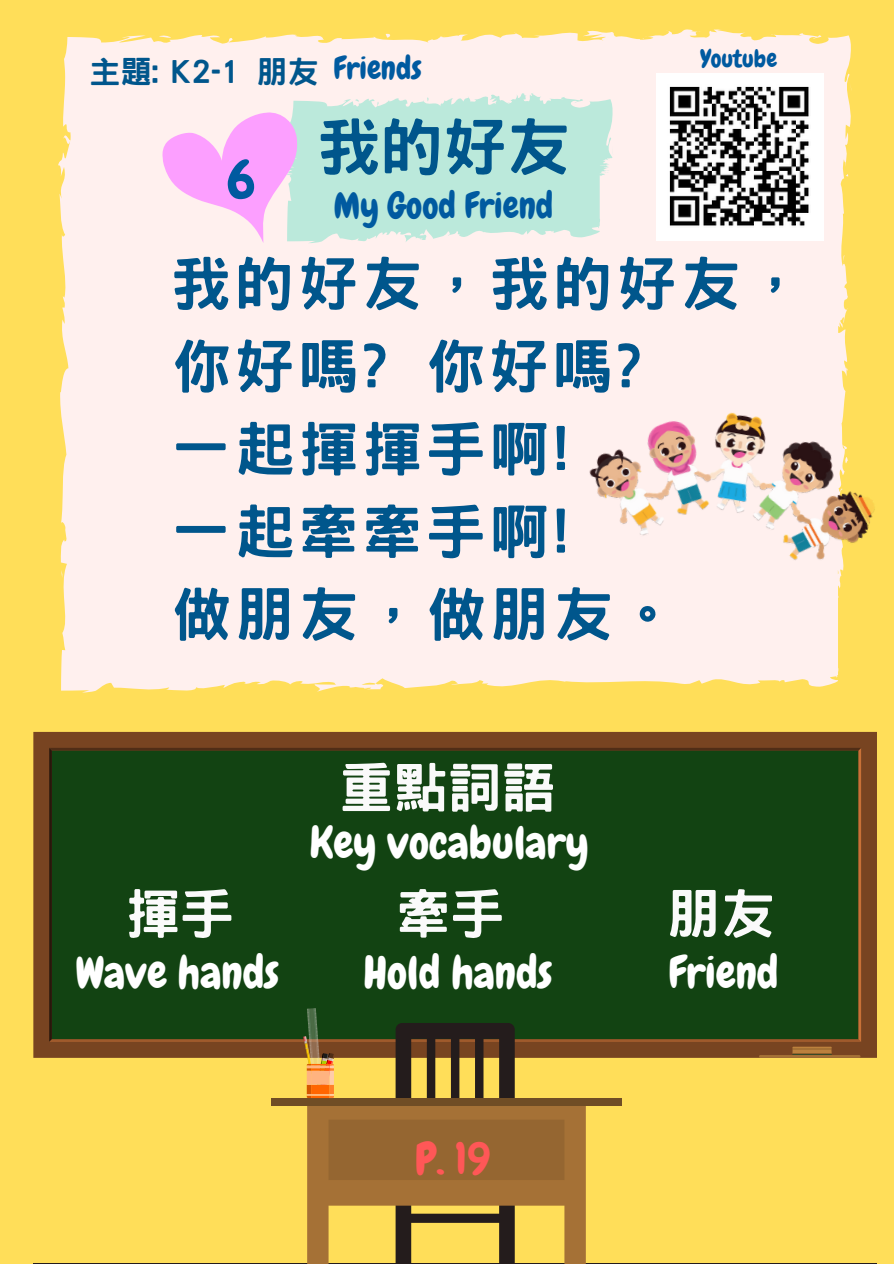
<style>
.page{position:relative;width:894px;height:1264px;background:#fff}
.page>*{position:absolute;margin:0;border:0;box-sizing:border-box;transform-origin:0 0}
.t1{font:800 63px "Han Wang Hei";color:#00568c}
.t2{font:800 59.4px "Han Wang Hei";letter-spacing:.07em;color:#00568c}
.t3{font:800 54px "Han Wang Hei";color:#fafafa}
.t4{font:54px "Chewy";color:#005aa0}
.t5{font:44.7px "Chewy";color:#fff}
.t6{font:44.7px "Chewy";color:#ff5757}
.t7{font:36px "Chewy";color:#005aa0}
.t8{font:31.5px "Chewy";color:#005aa0}
.t9{font:800 31.2px "Han Wang Hei";color:#00568c}
.t10{font:24px "Chewy";color:#005aa0}
</style>
<div class="page">
<div style="left:0;top:0;width:893px;height:1263px;background:#ffde59"></div>
<div style="left:58px;top:29px;width:794px;height:663px;background:#fff0ee"></div>
<svg style="left:284px;top:91px;width:332px;height:152px;background:#c5eadd"></svg>
<hr style="left:33px;top:1263px;width:843px;height:1px;background:#241c1c">
<div style="left:33px;top:732px;width:843px;height:325px;background:#784421"></div>
<svg style="left:49px;top:747px;width:811px;height:516px"></svg>
<img style="left:551px;top:349px;width:324px;height:268px">
<img style="left:656px;top:73px;width:166px;height:167px">
<svg style="left:160px;top:111px;width:141px;height:136px;background:#f8c7f5"></svg>
<p class="t9" style="left:89px;top:56px;width:231px">主題: K2-1 朋友</p>
<p class="t8" style="left:333px;top:49px;width:89px">Friends</p>
<p class="t10" style="left:700px;top:43px;width:78px">Youtube</p>
<p class="t4" style="left:227px;top:145px;width:30px">6</p>
<p class="t1" style="left:317px;top:115px;width:254px">我的好友</p>
<p class="t7" style="left:333px;top:182px;width:221px">My Good Friend</p>
<p class="t2" style="left:171px;top:254px;width:634px">我的好友，我的好友，</p>
<p class="t2" style="left:171px;top:336px;width:471px">你好嗎? 你好嗎?</p>
<p class="t2" style="left:171px;top:419px;width:398px">一起揮揮手啊!</p>
<p class="t2" style="left:171px;top:501px;width:398px">一起牽牽手啊!</p>
<p class="t2" style="left:171px;top:584px;width:506px">做朋友，做朋友。</p>
<p class="t3" style="left:339px;top:760px;width:218px">重點詞語</p>
<p class="t5" style="left:310px;top:813px;width:280px">Key vocabulary</p>
<p class="t3" style="left:126px;top:886px;width:110px">揮手</p>
<p class="t3" style="left:396px;top:886px;width:110px">牽手</p>
<p class="t3" style="left:666px;top:886px;width:110px">朋友</p>
<p class="t5" style="left:75px;top:944px;width:205px">Wave hands</p>
<p class="t5" style="left:363px;top:944px;width:190px">Hold hands</p>
<p class="t5" style="left:668px;top:944px;width:112px">Friend</p>
<p class="t6" style="left:415px;top:1130px;width:77px">P. 19</p>
</div>
